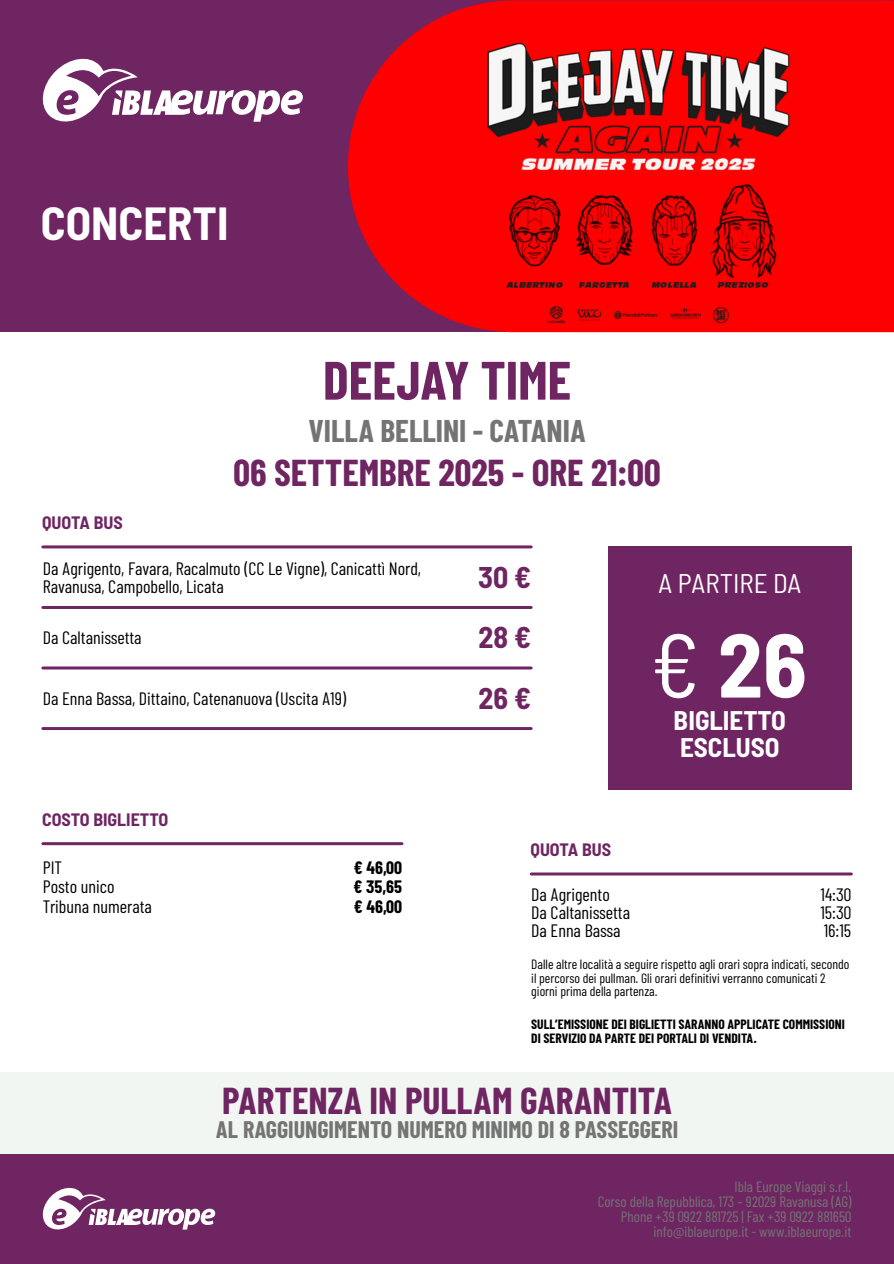
<style>
.page{position:relative;width:894px;height:1264px;background:#fff}
.page>*{position:absolute;margin:0;border:0;box-sizing:border-box;transform-origin:0 0}
.t1{font:700 semi-condensed 90px "Barlow";color:#fff}
.t2{font:700 54px "Barlow Condensed";color:#6f2562}
.t3{font:700 semi-condensed 46.5px "Barlow";color:#fff}
.t4{font:700 37.5px "Barlow Condensed";color:#6f2562}
.t5{font:700 31.5px "Barlow Condensed";color:#747474}
.t6{font:700 semi-condensed 30px/60.4px "Barlow";color:#6f2562;text-align:justify}
.t7{font:700 semi-condensed 27px/27px "Barlow";color:#fff}
.t8{font:semi-condensed 27px "Barlow";color:#fff}
.t9{font:700 24px "Barlow Condensed";color:#747474}
.t10{font:18px/19.6px "Barlow Condensed";color:#000}
.t11{font:700 semi-condensed 18px "Barlow";color:#6f2562}
.t12{font:700 18px/19.6px "Barlow Condensed";color:#000;text-align:justify}
.t13{font:15px/15px "Barlow Condensed";color:#747474;text-align:right}
.t14{font:13.5px/13.5px "Barlow Condensed";color:#000}
.t15{font:700 13.5px/13.5px "Barlow Condensed";color:#000}
.s1{font-weight:400}
</style>
<div class="page">
<div style="left:608px;top:547px;width:243px;height:243px;background:#6f2562"></div>
<div style="left:0;top:0;width:893px;height:332px;background:#6f2562"></div>
<div style="left:0;top:1153px;width:893px;height:110px;background:#6f2562"></div>
<svg style="left:42px;top:58px;width:261px;height:64px"></svg>
<svg style="left:42px;top:1187px;width:173px;height:43px"></svg>
<img style="left:348px;top:0;width:545px;height:332px">
<div style="left:0;top:1072px;width:893px;height:81px;background:#f1f6f2"></div>
<hr style="left:43px;top:545px;width:488px;height:3px;background:#6f2562">
<hr style="left:531px;top:872px;width:320px;height:3px;background:#6f2562">
<hr style="left:43px;top:606px;width:488px;height:3px;background:#6f2562">
<hr style="left:43px;top:666px;width:488px;height:3px;background:#6f2562">
<hr style="left:43px;top:727px;width:488px;height:3px;background:#6f2562">
<hr style="left:43px;top:842px;width:359px;height:3px;background:#6f2562">
<h3 class="t3" style="left:41px;top:193px;width:189px">CONCERTI</h3>
<p class="t11" style="left:42px;top:511px;width:82px">QUOTA BUS</p>
<h2 class="t2" style="left:323px;top:345px;width:249px">DEEJAY TIME</h2>
<h3 class="t5" style="left:308px;top:411px;width:279px">VILLA BELLINI - CATANIA</h3>
<h3 class="t4" style="left:233px;top:448px;width:428px">06 SETTEMBRE 2025 - ORE 21:00</h3>
<p class="t10" style="left:43px;top:558px;width:379px;line-height:18px">Da Agrigento, Favara, Racalmuto (CC Le Vigne), Canicattì Nord,<br>Ravanusa, Campobello, Licata</p>
<p class="t10" style="left:43px;top:627px;width:100px">Da Caltanissetta</p>
<p class="t10" style="left:43px;top:687px;width:304px">Da Enna Bassa, Dittaino, Catenanuova (Uscita A19)</p>
<p class="t11" style="left:42px;top:808px;width:128px">COSTO BIGLIETTO</p>
<p class="t10" style="left:43px;top:856px;width:111px">PIT<br>Posto unico<br>Tribuna numerata</p>
<p class="t12" style="left:353px;top:856px;width:50px">€ 46,00 € 35,65 € 46,00</p>
<h3 class="t6" style="left:478px;top:545px;width:55px">30 € 28 € 26 €</h3>
<p class="t11" style="left:530px;top:838px;width:82px">QUOTA BUS</p>
<h3 class="t8" style="left:657px;top:566px;width:145px">A PARTIRE DA</h3>
<h1 class="t1" style="left:649px;top:607px;width:159px"><span class="s1">€</span> 26</h1>
<h3 class="t7" style="left:673px;top:705px;width:114px">BIGLIETTO<br>ESCLUSO</h3>
<p class="t10" style="left:531px;top:883px;width:80px">Da Agrigento</p>
<p class="t10" style="left:820px;top:883px;width:32px">14:30</p>
<p class="t10" style="left:531px;top:901px;width:100px">Da Caltanissetta</p>
<p class="t10" style="left:820px;top:901px;width:32px">15:30</p>
<p class="t10" style="left:531px;top:919px;width:91px">Da Enna Bassa</p>
<p class="t10" style="left:823px;top:919px;width:29px">16:15</p>
<p class="t14" style="left:531px;top:957px;width:319px">Dalle altre località a seguire rispetto agli orari sopra indicati, secondo il percorso dei pullman. Gli orari definitivi verranno comunicati 2 giorni prima della partenza.</p>
<p class="t15" style="left:531px;top:1017px;width:315px">SULL’EMISSIONE DEI BIGLIETTI SARANNO APPLICATE COMMISSIONI<br>DI SERVIZIO DA PARTE DEI PORTALI DI VENDITA.</p>
<h3 class="t4" style="left:222px;top:1076px;width:451px">PARTENZA IN PULLAM GARANTITA</h3>
<h3 class="t9" style="left:216px;top:1114px;width:463px">AL RAGGIUNGIMENTO NUMERO MINIMO DI 8 PASSEGGERI</h3>
<p class="t13" style="left:597px;top:1177px;width:255px">Ibla Europe Viaggi s.r.l.<br>Corso della Repubblica, 173 – 92029 Ravanusa (AG)<br>Phone +39 0922 881725 | Fax +39 0922 881650 info@iblaeurope.it - www.iblaeurope.it</p>
</div>
